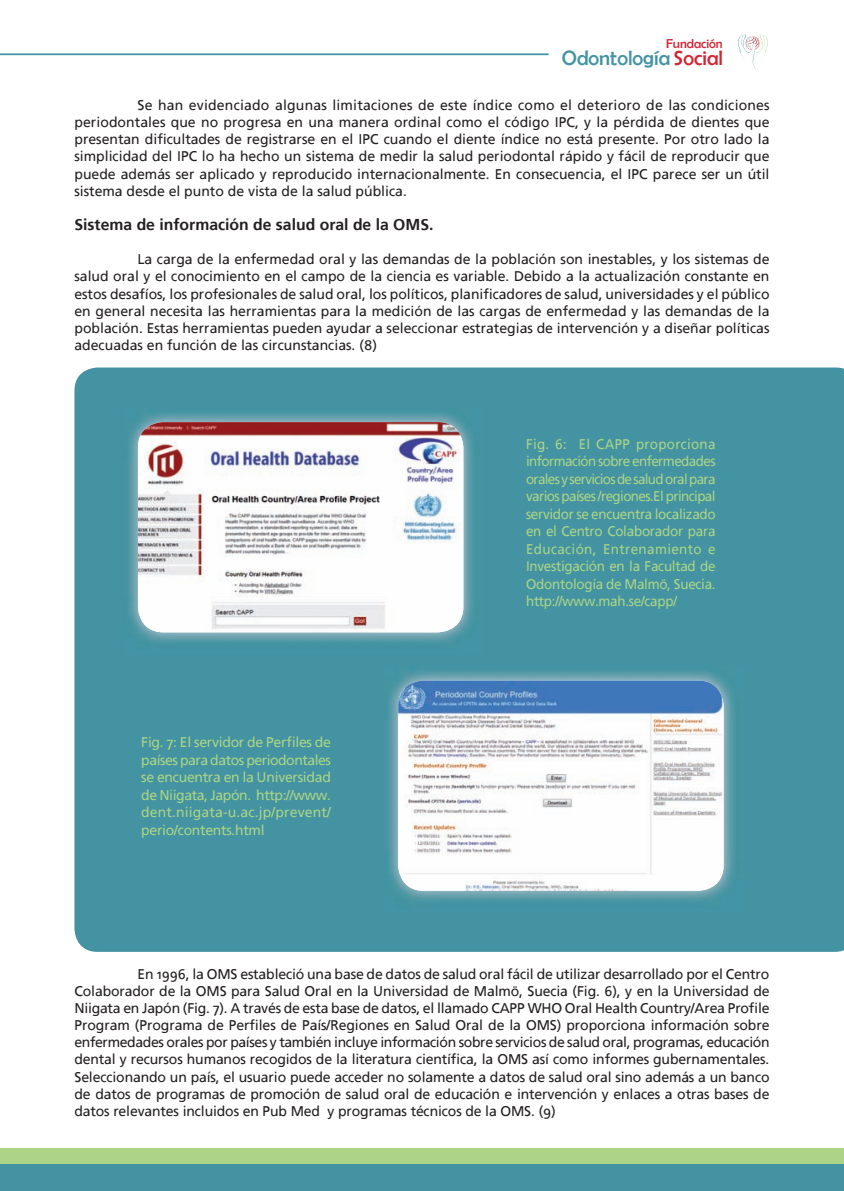
<style>
.page{position:relative;width:844px;height:1191px;background:#fff}
.page>*{position:absolute;margin:0;border:0;box-sizing:border-box;transform-origin:0 0}
.t1{font:20.82px "Berlin Sans FB";color:#4393a2}
.t2{font:700 15.75px "Frutiger LT Std";color:#231f20}
.t3{font:14px/17.2px "Frutiger Linotype";color:#231f20;text-align:justify}
.t4{font:14px/17.5px "Frutiger Linotype";letter-spacing:-.02em;color:#abd486;text-align:justify;scale:.96 1}
.t5{font:14px/17.5px "Frutiger Linotype";letter-spacing:-.02em;color:#abd486;text-align:justify}
.t6{font:12.95px "Berlin Sans FB";color:#d32533}
.s1{color:#d32533}
</style>
<div class="page">
<div style="left:0;top:1148px;width:843px;height:43px;background:#abd486"></div>
<div style="left:0;top:1164px;width:843px;height:27px;background:#4393a2"></div>
<svg style="left:737px;top:34px;width:30px;height:35px"></svg>
<hr style="left:0;top:53px;width:548px;height:2px;background:#4393a2">
<div style="left:74px;top:367px;width:769px;height:585px;background:#4393a2"></div>
<img style="left:123px;top:408px;width:360px;height:245px">
<img style="left:138px;top:422px;width:325px;height:210px">
<img style="left:383px;top:666px;width:360px;height:245px">
<img style="left:398px;top:680px;width:325px;height:210px">
<p class="t6" style="left:665px;top:37px;width:58px">Fundación</p>
<h1 class="t1" style="left:561px;top:46px;width:163px">Odontología <span class="s1">Social</span></h1>
<p class="t3" style="left:74px;top:96px;width:696px;text-indent:63px">Se han evidenciado algunas limitaciones de este índice como el deterioro de las condiciones periodontales que no progresa en una manera ordinal como el código IPC, y la pérdida de dientes que presentan dificultades de registrarse en el IPC cuando el diente índice no está presente. Por otro lado la simplicidad del IPC lo ha hecho un sistema de medir la salud periodontal rápido y fácil de reproducir que puede además ser aplicado y reproducido internacionalmente. En consecuencia, el IPC parece ser un útil sistema desde el punto de vista de la salud pública.</p>
<p class="t2" style="left:74px;top:215px;width:360px">Sistema de información de salud oral de la OMS.</p>
<p class="t3" style="left:74px;top:251px;width:696px;text-indent:63px">La carga de la enfermedad oral y las demandas de la población son inestables, y los sistemas de salud oral y el conocimiento en el campo de la ciencia es variable. Debido a la actualización constante en estos desafíos, los profesionales de salud oral, los políticos, planificadores de salud, universidades y el público en general necesita las herramientas para la medición de las cargas de enfermedad y las demandas de la población. Estas herramientas pueden ayudar a seleccionar estrategias de intervención y a diseñar políticas adecuadas en función de las circunstancias. (8)</p>
<p class="t5" style="left:141px;top:733px;width:191px">Fig. 7: El servidor de Perfiles de países para datos periodontales se encuentra en la Universidad de Niigata, Japón. http://www. dent.niigata-u.ac.jp/prevent/ perio/contents.html</p>
<p class="t4" style="left:526px;top:435px;width:199px">Fig. 6: El CAPP proporciona información sobre enfermedades orales y servicios de salud oral para varios países /regiones.El principal servidor se encuentra localizado en el Centro Colaborador para Educación, Entrenamiento e Investigación en la Facultad de Odontología de Malmö, Suecia. http://www.mah.se/capp/</p>
<p class="t3" style="left:74px;top:965px;width:696px;text-indent:63px">En 1996, la OMS estableció una base de datos de salud oral fácil de utilizar desarrollado por el Centro Colaborador de la OMS para Salud Oral en la Universidad de Malmö, Suecia (Fig. 6), y en la Universidad de Niigata en Japón (Fig. 7). A través de esta base de datos, el llamado CAPP WHO Oral Health Country/Area Profile Program (Programa de Perfiles de País/Regiones en Salud Oral de la OMS) proporciona información sobre enfermedades orales por países y también incluye información sobre servicios de salud oral, programas, educación dental y recursos humanos recogidos de la literatura científica, la OMS así como informes gubernamentales.<br>Seleccionando un país, el usuario puede acceder no solamente a datos de salud oral sino además a un banco de datos de programas de promoción de salud oral de educación e intervención y enlaces a otras bases de datos relevantes incluidos en Pub Med y programas técnicos de la OMS. (9)</p>
</div>
